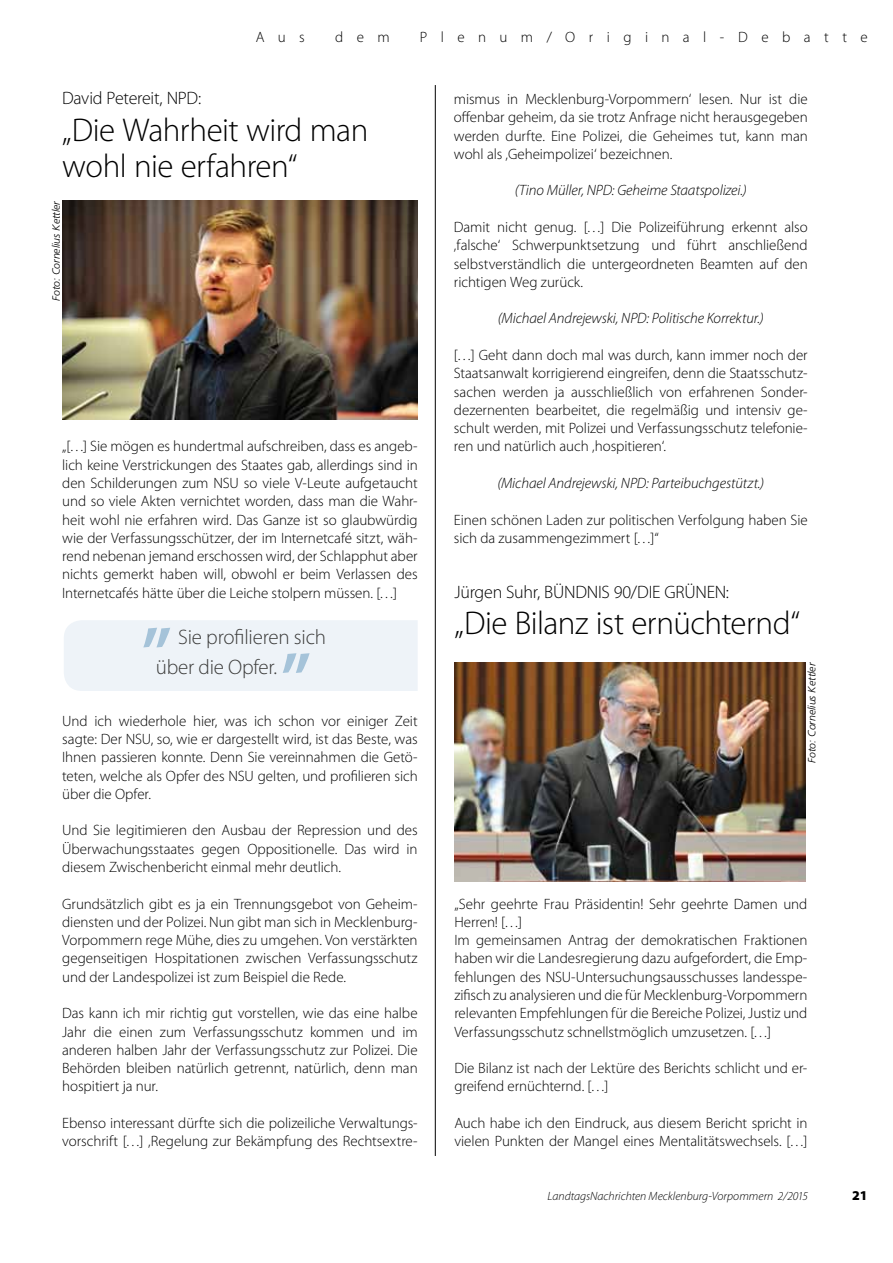
<style>
.page{position:relative;width:893px;height:1263px;background:#fff}
.page>*{position:absolute;margin:0;border:0;box-sizing:border-box;transform-origin:0 0}
.t1{font:600 75px "Myriad Pro";color:#a5c3d9}
.t2{font:300 33px/36.6px "Myriad Pro";letter-spacing:-.015em;color:#000}
.t3{font:300 21px/30px "Myriad Pro";letter-spacing:-.01em;color:#3c3c3b}
.t4{font:300 18px "Myriad Pro";letter-spacing:-.015em;color:#000}
.t5{font:300 15px/18.3px "Myriad Pro";letter-spacing:-.005em;color:#000;text-align:justify}
.t6{font:italic 300 15px "Myriad Pro";letter-spacing:-.005em;color:#000}
.t7{font:300 15px "Myriad Pro";letter-spacing:.895em;color:#000}
.t8{font:900 13.5px "Myriad Pro";color:#000}
.t9{font:italic 300 12px "Myriad Pro";color:#000}
.t10{font:italic 300 10.5px "Frutiger LT";color:#000}
</style>
<div class="page">
<hr style="left:435px;top:85px;width:1px;height:1071px;background:#000">
<img style="left:62px;top:201px;width:356px;height:218px">
<div style="left:64px;top:620px;width:354px;height:71px;background:#eef3f8"></div>
<img style="left:454px;top:662px;width:351px;height:219px">
<p class="t5" style="left:256px;top:28px;width:50px">Aus</p>
<p class="t5" style="left:335px;top:28px;width:56px">dem</p>
<p class="t7" style="left:420px;top:28px;width:449px">Plenum/Original-Debatte</p>
<p class="t4" style="left:62px;top:87px;width:140px">David Petereit, NPD:</p>
<h2 class="t2" style="left:62px;top:111px;width:308px">„Die Wahrheit wird man wohl nie erfahren“</h2>
<p class="t10" style="left:50px;top:301px;width:102px;rotate:-90deg">Foto: Cornelius Kettler</p>
<p class="t5" style="left:62px;top:437px;width:357px">„[…] Sie mögen es hundertmal aufschreiben, dass es angeb&shy;lich keine Verstrickungen des Staates gab, allerdings sind in den Schilderungen zum NSU so viele V-Leute aufgetaucht und so viele Akten vernichtet worden, dass man die Wahr&shy;heit wohl nie erfahren wird. Das Ganze ist so glaubwürdig wie der Verfassungsschützer, der im Internetcafé sitzt, wäh&shy;rend nebenan jemand erschossen wird, der Schlapphut aber nichts gemerkt haben will, obwohl er beim Verlassen des Internetcafés hätte über die Leiche stolpern müssen. […]</p>
<h1 class="t1" style="left:142px;top:566px;width:32px">„</h1>
<h3 class="t3" style="left:156px;top:621px;width:172px;text-indent:22px">Sie profilieren sich über die Opfer.</h3>
<h1 class="t1" style="left:281px;top:592px;width:32px">„</h1>
<p class="t5" style="left:62px;top:711px;width:357px">Und ich wiederhole hier, was ich schon vor einiger Zeit sagte: Der NSU, so, wie er dargestellt wird, ist das Beste, was Ihnen passieren konnte. Denn Sie vereinnahmen die Getö&shy;teten, welche als Opfer des NSU gelten, und profilieren sich über die Opfer.</p>
<p class="t5" style="left:62px;top:821px;width:357px">Und Sie legitimieren den Ausbau der Repression und des Überwachungsstaates gegen Oppositionelle. Das wird in diesem Zwischenbericht einmal mehr deutlich.</p>
<p class="t5" style="left:62px;top:894px;width:357px">Grundsätzlich gibt es ja ein Trennungsgebot von Geheim&shy;diensten und der Polizei. Nun gibt man sich in Mecklenburg-Vorpommern rege Mühe, dies zu umgehen. Von verstärkten gegenseitigen Hospitationen zwischen Verfassungsschutz und der Landespolizei ist zum Beispiel die Rede.</p>
<p class="t5" style="left:62px;top:1004px;width:357px">Das kann ich mir richtig gut vorstellen, wie das eine halbe Jahr die einen zum Verfassungsschutz kommen und im anderen halben Jahr der Verfassungsschutz zur Polizei. Die Behörden bleiben natürlich getrennt, natürlich, denn man hospitiert ja nur.</p>
<p class="t5" style="left:62px;top:1114px;width:357px">Ebenso interessant dürfte sich die polizeiliche Verwaltungs&shy;vorschrift […] ‚Regelung zur Bekämpfung des Rechtsextre-</p>
<p class="t5" style="left:454px;top:90px;width:355px">mismus in Mecklenburg-Vorpommern‘ lesen. Nur ist die offenbar geheim, da sie trotz Anfrage nicht herausgegeben werden durfte. Eine Polizei, die Geheimes tut, kann man wohl als ‚Geheimpolizei‘ bezeichnen.</p>
<p class="t6" style="left:515px;top:181px;width:234px">(Tino Müller, NPD: Geheime Staatspolizei.)</p>
<p class="t5" style="left:454px;top:218px;width:355px">Damit nicht genug. […] Die Polizeiführung erkennt also ‚falsche‘ Schwerpunktsetzung und führt anschließend selbstverständlich die untergeordneten Beamten auf den richtigen Weg zurück.</p>
<p class="t6" style="left:498px;top:309px;width:267px">(Michael Andrejewski, NPD: Politische Korrektur.)</p>
<p class="t5" style="left:454px;top:346px;width:355px">[…] Geht dann doch mal was durch, kann immer noch der Staatsanwalt korrigierend eingreifen, denn die Staatsschutz&shy;sachen werden ja ausschließlich von erfahrenen Sonder&shy;dezernenten bearbeitet, die regelmäßig und intensiv ge&shy;schult werden, mit Polizei und Verfassungsschutz telefonie&shy;ren und natürlich auch ‚hospitieren‘.</p>
<p class="t6" style="left:497px;top:474px;width:268px">(Michael Andrejewski, NPD: Parteibuchgestützt.)</p>
<p class="t5" style="left:454px;top:510px;width:355px">Einen schönen Laden zur politischen Verfolgung haben Sie sich da zusammengezimmert […]“</p>
<p class="t4" style="left:454px;top:581px;width:276px">Jürgen Suhr, BÜNDNIS 90/DIE GRÜNEN:</p>
<h2 class="t2" style="left:454px;top:605px;width:347px">„Die Bilanz ist ernüchternd“</h2>
<p class="t10" style="left:806px;top:762px;width:102px;rotate:-90deg">Foto: Cornelius Kettler</p>
<p class="t5" style="left:454px;top:894px;width:355px;text-align:left">„Sehr geehrte Frau Präsidentin! Sehr geehrte Damen und Herren! […]<br>Im gemeinsamen Antrag der demokratischen Fraktionen haben wir die Landesregierung dazu aufgefordert, die Emp&shy;fehlungen des NSU-Untersuchungsausschusses landesspe&shy;zifisch zu analysieren und die für Mecklenburg-Vorpommern relevanten Empfehlungen für die Bereiche Polizei, Justiz und Verfassungsschutz schnellstmöglich umzusetzen. […]</p>
<p class="t5" style="left:454px;top:1059px;width:355px">Die Bilanz ist nach der Lektüre des Berichts schlicht und er&shy;greifend ernüchternd. […]</p>
<p class="t5" style="left:454px;top:1114px;width:354px">Auch habe ich den Eindruck, aus diesem Bericht spricht in vielen Punkten der Mangel eines Mentalitätswechsels. […]</p>
<p class="t9" style="left:548px;top:1188px;width:262px">LandtagsNachrichten Mecklenburg-Vorpommern 2/2015</p>
<p class="t8" style="left:852px;top:1186px;width:17px">21</p>
</div>
